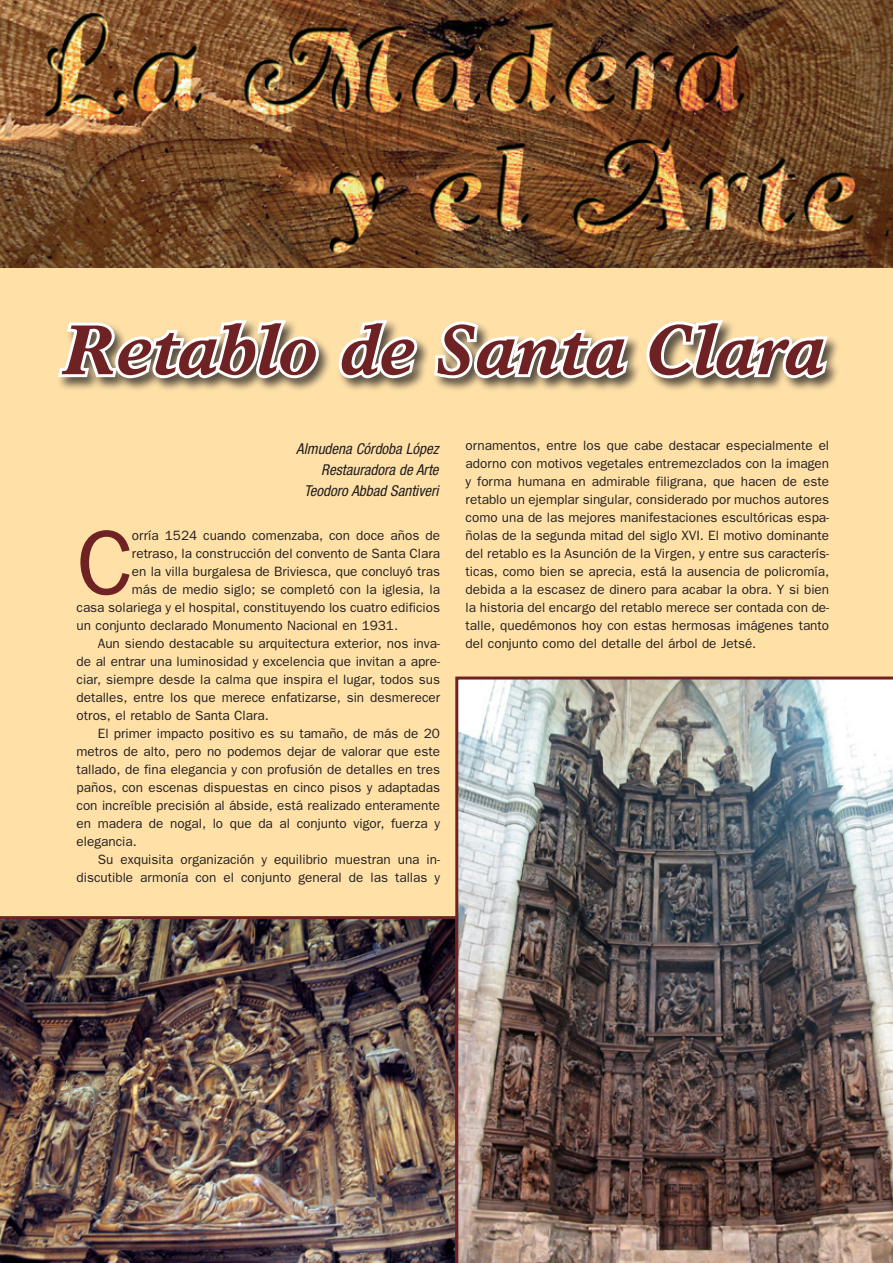
<style>
.page{position:relative;width:893px;height:1263px;background:#ffe1a8}
.page>*{position:absolute;margin:0;border:0;box-sizing:border-box;transform-origin:0 0}
.t1{font:92.25px "Franklin Gothic";color:#6e2224}
.t2{font:italic 700 70.5px "Times Europa";color:#6e2224}
.t3{font:italic condensed 15px/21px "Helvetica Neue";color:#231f20;text-align:right}
.t4{font:13.5px/18px "Franklin Gothic";color:#231f20;text-align:justify}
</style>
<div class="page">
<img style="left:0;top:0;width:893px;height:268px">
<div style="left:55px;top:318px;width:785px;height:74px;background:#231f20;opacity:.75"></div>
<svg style="left:55px;top:318px;width:267px;height:63px"></svg>
<svg style="left:334px;top:318px;width:86px;height:63px"></svg>
<svg style="left:431px;top:318px;width:201px;height:63px"></svg>
<svg style="left:643px;top:318px;width:189px;height:63px"></svg>
<img style="left:0;top:916px;width:455px;height:347px">
<img style="left:455px;top:676px;width:438px;height:587px">
<h2 class="t2" style="left:66px;top:308px;width:761px">Retablo de Santa Clara</h2>
<p class="t3" style="left:296px;top:438px;width:144px">Almudena Córdoba López<br>Restauradora de Arte<br>Teodoro Abbad Santiveri</p>
<h1 class="t1" style="left:77px;top:510px;width:59px">C</h1>
<p class="t4" style="left:132px;top:526px;width:310px">orría 1524 cuando comenzaba, con doce años de</p>
<p class="t4" style="left:132px;top:544px;width:310px">retraso, la construcción del convento de Santa Clara</p>
<p class="t4" style="left:132px;top:562px;width:310px">en la villa burgalesa de Briviesca, que concluyó tras</p>
<p class="t4" style="left:132px;top:580px;width:310px">más de medio siglo; se completó con la iglesia, la</p>
<p class="t4" style="left:77px;top:598px;width:365px">casa solariega y el hospital, constituyendo los cuatro edificios</p>
<p class="t4" style="left:77px;top:616px;width:323px">un conjunto declarado Monumento Nacional en 1931.</p>
<p class="t4" style="left:98px;top:634px;width:344px">Aun siendo destacable su arquitectura exterior, nos inva-</p>
<p class="t4" style="left:77px;top:652px;width:365px">de al entrar una luminosidad y excelencia que invitan a apre-</p>
<p class="t4" style="left:77px;top:670px;width:365px">ciar, siempre desde la calma que inspira el lugar, todos sus</p>
<p class="t4" style="left:77px;top:688px;width:365px">detalles, entre los que merece enfatizarse, sin desmerecer</p>
<p class="t4" style="left:77px;top:706px;width:194px">otros, el retablo de Santa Clara.</p>
<p class="t4" style="left:98px;top:724px;width:344px">El primer impacto positivo es su tamaño, de más de 20</p>
<p class="t4" style="left:77px;top:742px;width:365px">metros de alto, pero no podemos dejar de valorar que este</p>
<p class="t4" style="left:77px;top:760px;width:365px">tallado, de fina elegancia y con profusión de detalles en tres</p>
<p class="t4" style="left:77px;top:778px;width:365px">paños, con escenas dispuestas en cinco pisos y adaptadas</p>
<p class="t4" style="left:77px;top:796px;width:365px">con increíble precisión al ábside, está realizado enteramente</p>
<p class="t4" style="left:77px;top:814px;width:365px">en madera de nogal, lo que da al conjunto vigor, fuerza y</p>
<p class="t4" style="left:77px;top:832px;width:62px">elegancia.</p>
<p class="t4" style="left:98px;top:850px;width:344px">Su exquisita organización y equilibrio muestran una in-</p>
<p class="t4" style="left:77px;top:868px;width:365px">discutible armonía con el conjunto general de las tallas y</p>
<p class="t4" style="left:466px;top:436px;width:365px">ornamentos, entre los que cabe destacar especialmente el adorno con motivos vegetales entremezclados con la imagen y forma humana en admirable filigrana, que hacen de este retablo un ejemplar singular, considerado por muchos autores como una de las mejores manifestaciones escultóricas espa&shy;ñolas de la segunda mitad del siglo XVI. El motivo dominante del retablo es la Asunción de la Virgen, y entre sus caracterís&shy;ticas, como bien se aprecia, está la ausencia de policromía, debida a la escasez de dinero para acabar la obra. Y si bien la historia del encargo del retablo merece ser contada con de&shy;talle, quedémonos hoy con estas hermosas imágenes tanto del conjunto como del detalle del árbol de Jetsé.</p>
</div>
